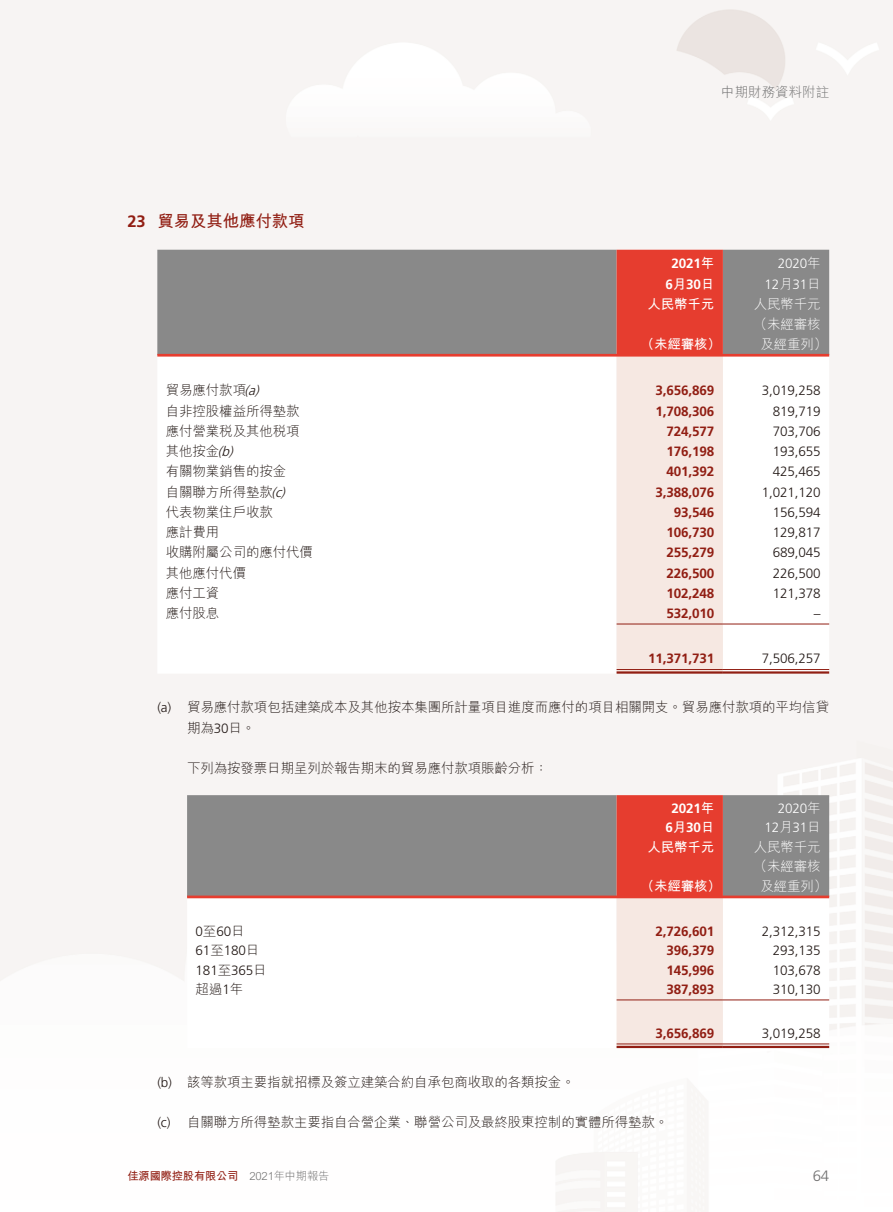
<style>
.page{position:relative;width:893px;height:1212px;background:#fff}
.page>*{position:absolute;margin:0;border:0;box-sizing:border-box;transform-origin:0 0}
.t1{font:16.5px "M Hei HK Bold E Ten B5 H";letter-spacing:-.01em;color:#911e13}
.t2{font:300 15px "Frutiger LT Std";color:#717171}
.t3{font:13.5px/20.2px "M Hei HK Light E Ten B5 H";letter-spacing:-.01em;color:#231916}
.t4{font:300 13.5px "Frutiger LT Std";letter-spacing:-.01em;color:#231916}
.t5{font:700 13.5px "Frutiger LT Std";letter-spacing:-.01em;color:#911e13}
.t6{font:13.5px/20.2px "M Hei HK Light E Ten B5 H";letter-spacing:-.01em;color:#fff;text-align:center}
.t7{font:300 13.5px/20.2px "Frutiger LT Std";letter-spacing:-.01em;color:#fff;text-align:right}
.t8{font:13.5px "M Hei HK Bold E Ten B5 H";letter-spacing:-.01em;color:#fff}
.t9{font:700 13.5px/20.2px "Frutiger LT Std";letter-spacing:-.01em;color:#fff;text-align:center}
.t10{font:13.5px "M Hei HK Light E Ten B5 H";color:#717171}
.t11{font:11.25px "M Hei HK Bold E Ten B5 H";letter-spacing:-.015em;color:#911e13}
.s1{font-family:"Frutiger LT Std";font-weight:700}
.s2{font-family:"M Hei HK Bold E Ten B5 H";font-weight:400}
.s3{font-family:"M Hei HK Light E Ten B5 H";font-weight:400}
.s4{font-family:"Frutiger LT Std";font-weight:300;font-style:italic}
.s5{font-family:"Frutiger LT Std";font-weight:300}
.s6{font-family:"M Hei HK Light E Ten B5 H";color:#717171}
</style>
<div class="page">
<div style="left:157px;top:250px;width:672px;height:104px;background:#898989"></div>
<svg style="left:617px;top:250px;width:106px;height:421px;background:#f1bdb4"></svg>
<hr style="left:157px;top:354px;width:672px;height:3px;background:#e63d2f">
<hr style="left:617px;top:624px;width:106px;height:1px;background:#911e13">
<hr style="left:723px;top:624px;width:106px;height:1px;background:#911e13">
<hr style="left:617px;top:669px;width:106px;height:1px;background:#911e13">
<hr style="left:617px;top:671px;width:106px;height:3px;background:#911e13">
<hr style="left:723px;top:669px;width:106px;height:1px;background:#911e13">
<hr style="left:723px;top:671px;width:106px;height:3px;background:#911e13">
<div style="left:187px;top:795px;width:642px;height:100px;background:#898989"></div>
<svg style="left:187px;top:898px;width:642px;height:150px"></svg>
<svg style="left:617px;top:795px;width:106px;height:251px;background:#efa198"></svg>
<hr style="left:187px;top:895px;width:642px;height:3px;background:#e63d2f">
<hr style="left:617px;top:999px;width:106px;height:1px;background:#911e13">
<hr style="left:723px;top:999px;width:106px;height:1px;background:#911e13">
<hr style="left:617px;top:1043px;width:106px;height:1px;background:#911e13">
<hr style="left:617px;top:1046px;width:106px;height:2px;background:#911e13">
<hr style="left:723px;top:1043px;width:106px;height:1px;background:#911e13">
<hr style="left:723px;top:1046px;width:106px;height:2px;background:#911e13">
<p class="t1" style="left:128px;top:215px;width:178px"><span class="s1">23</span> 貿易及其他應付款項</p>
<p class="t10" style="left:721px;top:87px;width:109px">中期財務資料附註</p>
<p class="t9" style="left:665px;top:254px;width:50px">2021<span class="s2">年<br></span>6<span class="s2">月</span>30<span class="s2">日</span></p>
<p class="t7" style="left:764px;top:254px;width:58px">2020<span class="s3">年<br></span>12<span class="s3">月</span>31<span class="s3">日</span></p>
<p class="t8" style="left:647px;top:299px;width:68px">人民幣千元</p>
<p class="t6" style="left:754px;top:295px;width:68px">人民幣千元</p>
<p class="t8" style="left:641px;top:339px;width:82px">（未經審核）</p>
<p class="t6" style="left:754px;top:316px;width:75px">（未經審核及經重列）</p>
<p class="t3" style="left:166px;top:382px;width:98px">貿易應付款項<span class="s4">(a)</span></p>
<p class="t5" style="left:655px;top:384px;width:60px">3,656,869</p>
<p class="t4" style="left:762px;top:384px;width:60px">3,019,258</p>
<p class="t3" style="left:166px;top:402px;width:135px">自非控股權益所得墊款</p>
<p class="t5" style="left:655px;top:404px;width:60px">1,708,306</p>
<p class="t4" style="left:773px;top:404px;width:49px">819,719</p>
<p class="t3" style="left:166px;top:422px;width:135px">應付營業稅及其他稅項</p>
<p class="t5" style="left:666px;top:425px;width:49px">724,577</p>
<p class="t4" style="left:773px;top:425px;width:49px">703,706</p>
<p class="t3" style="left:166px;top:443px;width:72px">其他按金<span class="s4">(b)</span></p>
<p class="t5" style="left:666px;top:445px;width:49px">176,198</p>
<p class="t4" style="left:773px;top:445px;width:49px">193,655</p>
<p class="t3" style="left:166px;top:463px;width:122px">有關物業銷售的按金</p>
<p class="t5" style="left:666px;top:465px;width:49px">401,392</p>
<p class="t4" style="left:773px;top:465px;width:49px">425,465</p>
<p class="t3" style="left:166px;top:483px;width:124px">自關聯方所得墊款<span class="s4">(c)</span></p>
<p class="t5" style="left:655px;top:485px;width:60px">3,388,076</p>
<p class="t4" style="left:762px;top:485px;width:60px">1,021,120</p>
<p class="t3" style="left:166px;top:503px;width:109px">代表物業住戶收款</p>
<p class="t5" style="left:674px;top:506px;width:42px">93,546</p>
<p class="t4" style="left:773px;top:506px;width:49px">156,594</p>
<p class="t3" style="left:166px;top:524px;width:55px">應計費用</p>
<p class="t5" style="left:666px;top:526px;width:49px">106,730</p>
<p class="t4" style="left:773px;top:526px;width:49px">129,817</p>
<p class="t3" style="left:166px;top:544px;width:149px">收購附屬公司的應付代價</p>
<p class="t5" style="left:666px;top:546px;width:49px">255,279</p>
<p class="t4" style="left:773px;top:546px;width:49px">689,045</p>
<p class="t3" style="left:166px;top:564px;width:82px">其他應付代價</p>
<p class="t5" style="left:666px;top:566px;width:49px">226,500</p>
<p class="t4" style="left:773px;top:566px;width:49px">226,500</p>
<p class="t3" style="left:166px;top:584px;width:55px">應付工資</p>
<p class="t5" style="left:666px;top:587px;width:49px">102,248</p>
<p class="t4" style="left:773px;top:587px;width:49px">121,378</p>
<p class="t3" style="left:166px;top:605px;width:55px">應付股息</p>
<p class="t5" style="left:666px;top:607px;width:49px">532,010</p>
<p class="t4" style="left:814px;top:607px;width:8px">–</p>
<p class="t5" style="left:648px;top:652px;width:68px">11,371,731</p>
<p class="t4" style="left:762px;top:652px;width:60px">7,506,257</p>
<p class="t3" style="left:187px;top:699px;width:644px;text-indent:-30px"><span class="s5">(a)</span> 貿易應付款項包括建築成本及其他按本集團所計量項目進度而應付的項目相關開支。貿易應付款項的平均信貸期為<span class="s5">30</span>日。</p>
<p class="t3" style="left:187px;top:760px;width:362px">下列為按發票日期呈列於報告期末的貿易應付款項賬齡分析：</p>
<p class="t9" style="left:665px;top:799px;width:50px;line-height:19.5px">2021<span class="s2">年<br></span>6<span class="s2">月</span>30<span class="s2">日</span></p>
<p class="t7" style="left:764px;top:799px;width:58px;line-height:19.5px">2020<span class="s3">年<br></span>12<span class="s3">月</span>31<span class="s3">日</span></p>
<p class="t8" style="left:647px;top:842px;width:68px">人民幣千元</p>
<p class="t6" style="left:754px;top:838px;width:68px">人民幣千元</p>
<p class="t8" style="left:641px;top:881px;width:82px">（未經審核）</p>
<p class="t6" style="left:754px;top:858px;width:75px;line-height:19.5px">（未經審核及經重列）</p>
<p class="t4" style="left:196px;top:924px;width:50px">0<span class="s3">至</span>60<span class="s3">日</span></p>
<p class="t5" style="left:655px;top:924px;width:60px">2,726,601</p>
<p class="t4" style="left:762px;top:924px;width:60px">2,312,315</p>
<p class="t4" style="left:196px;top:944px;width:65px">61<span class="s3">至</span>180<span class="s3">日</span></p>
<p class="t5" style="left:666px;top:944px;width:49px">396,379</p>
<p class="t4" style="left:773px;top:944px;width:49px">293,135</p>
<p class="t4" style="left:196px;top:963px;width:73px">181<span class="s3">至</span>365<span class="s3">日</span></p>
<p class="t5" style="left:666px;top:963px;width:49px">145,996</p>
<p class="t4" style="left:773px;top:963px;width:49px">103,678</p>
<p class="t3" style="left:196px;top:981px;width:49px">超過<span class="s5">1</span>年</p>
<p class="t5" style="left:666px;top:983px;width:49px">387,893</p>
<p class="t4" style="left:773px;top:983px;width:49px">310,130</p>
<p class="t5" style="left:655px;top:1026px;width:60px">3,656,869</p>
<p class="t4" style="left:762px;top:1026px;width:60px">3,019,258</p>
<p class="t3" style="left:157px;top:1073px;width:419px"><span class="s5">(b)</span> 該等款項主要指就招標及簽立建築合約自承包商收取的各類按金。</p>
<p class="t3" style="left:157px;top:1114px;width:513px"><span class="s5">(c)</span> 自關聯方所得墊款主要指自合營企業、聯營公司及最終股東控制的實體所得墊款。</p>
<p class="t11" style="left:128px;top:1172px;width:203px">佳源國際控股有限公司 <span class="s6">2021年中期報告</span></p>
<p class="t2" style="left:813px;top:1168px;width:18px">64</p>
</div>
